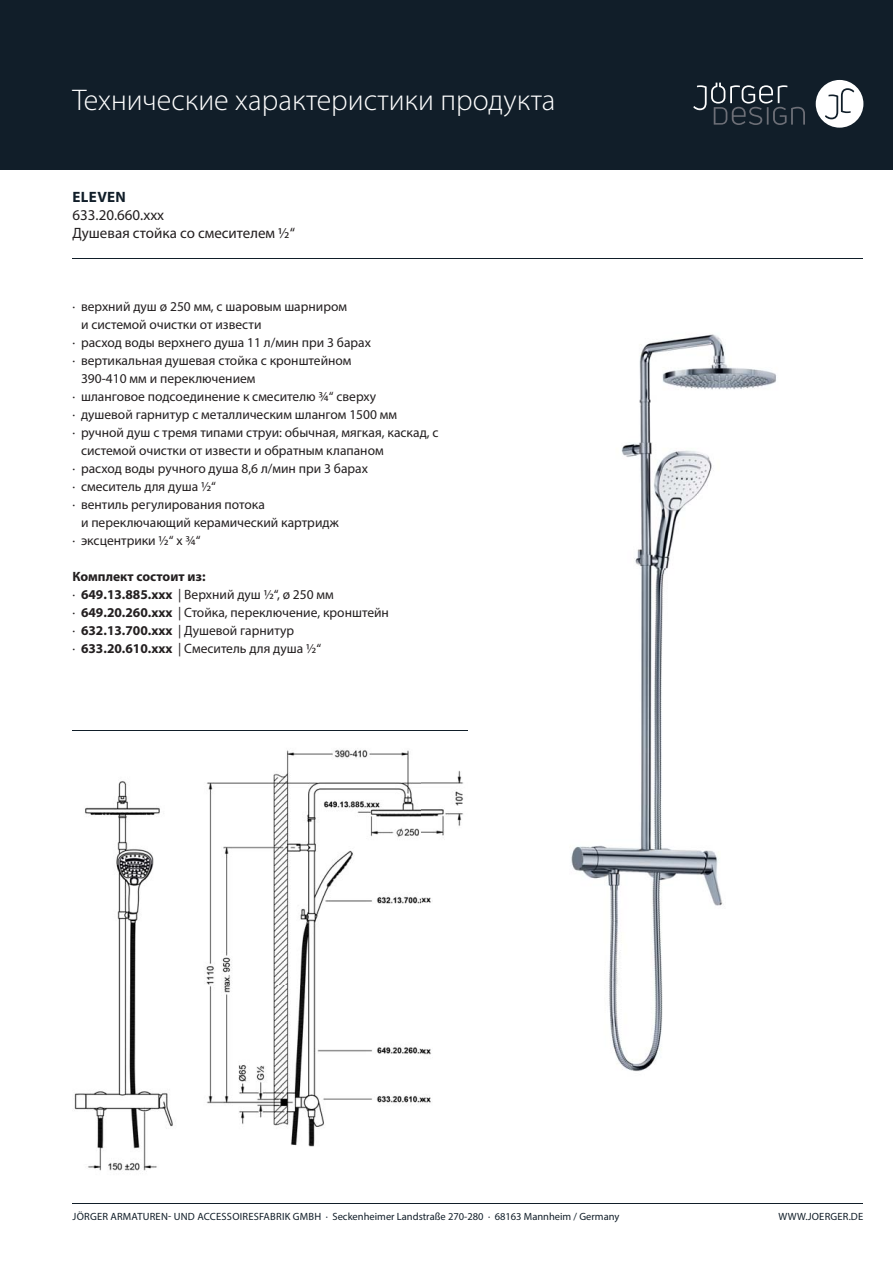
<style>
.page{position:relative;width:893px;height:1263px;background:#fff}
.page>*{position:absolute;margin:0;border:0;box-sizing:border-box;transform-origin:0 0}
.t1{font:300 30px "Myriad Pro";color:#fff}
.t2{font:15px "Myriad Pro";color:#231f20}
.t3{font:700 15px "Myriad Pro";letter-spacing:.02em;color:#111e29}
.t4{font:13.5px/18px "Myriad Pro";color:#231f20}
.t5{font:10.5px "Myriad Pro";letter-spacing:.005em;color:#111e29}
.s1{font-weight:700}
</style>
<div class="page">
<div style="left:0;top:0;width:893px;height:169px;background:#111e29"></div>
<div style="left:816px;top:80px;width:47px;height:48px;background:#fff;border-radius:50%"></div>
<svg style="left:825px;top:88px;width:29px;height:31px"></svg>
<svg style="left:693px;top:83px;width:112px;height:42px"></svg>
<hr style="left:72px;top:1203px;width:791px;height:1px;background:#111e29">
<hr style="left:72px;top:258px;width:791px;height:1px;background:#111e29">
<hr style="left:72px;top:730px;width:396px;height:1px;background:#111e29">
<img style="left:571px;top:334px;width:205px;height:738px">
<img style="left:74px;top:781px;width:99px;height:391px">
<img style="left:204px;top:749px;width:259px;height:398px">
<h1 class="t1" style="left:72px;top:89px;width:484px">Технические характеристики продукта</h1>
<p class="t3" style="left:73px;top:191px;width:55px">ELEVEN</p>
<p class="t2" style="left:72px;top:210px;width:93px">633.20.660.xxx</p>
<p class="t2" style="left:72px;top:227px;width:224px">Душевая стойка со смесителем ½“</p>
<p class="t4" style="left:72px;top:299px;width:276px">· верхний душ ø 250 мм, с шаровым шарниром</p>
<p class="t4" style="left:81px;top:317px;width:182px">и системой очистки от извести</p>
<p class="t4" style="left:72px;top:335px;width:300px">· расход воды верхнего душа 11 л/мин при 3 барах</p>
<p class="t4" style="left:72px;top:353px;width:281px">· вертикальная душевая стойка с кронштейном</p>
<p class="t4" style="left:81px;top:371px;width:176px">390-410 мм и переключением</p>
<p class="t4" style="left:72px;top:389px;width:305px">· шланговое подсоединение к смесителю ¾“ сверху</p>
<p class="t4" style="left:72px;top:407px;width:326px">· душевой гарнитур с металлическим шлангом 1500 мм</p>
<p class="t4" style="left:72px;top:425px;width:368px">· ручной душ с тремя типами струи: обычная, мягкая, каскад, с</p>
<p class="t4" style="left:81px;top:443px;width:304px">системой очистки от извести и обратным клапаном</p>
<p class="t4" style="left:72px;top:461px;width:297px">· расход воды ручного душа 8,6 л/мин при 3 барах</p>
<p class="t4" style="left:72px;top:479px;width:145px">· смеситель для душа ½“</p>
<p class="t4" style="left:72px;top:497px;width:194px">· вентиль регулирования потока</p>
<p class="t4" style="left:81px;top:515px;width:259px">и переключающий керамический картридж</p>
<p class="t4" style="left:72px;top:533px;width:130px">· эксцентрики ½“ x ¾“</p>
<p class="t4" style="left:72px;top:569px;width:318px"><span class="s1">Комплект состоит из:<br></span>· <span class="s1">649.13.885.xxx</span> | Верхний душ ½“, ø 250 мм<br>· <span class="s1">649.20.260.xxx</span> | Стойка, переключение, кронштейн · <span class="s1">632.13.700.xxx</span> | Душевой гарнитур<br>· <span class="s1">633.20.610.xxx</span> | Смеситель для душа ½“</p>
<p class="t5" style="left:73px;top:1213px;width:548px">JÖRGER ARMATUREN- UND ACCESSOIRESFABRIK GMBH · Seckenheimer Landstraße 270-280 · 68163 Mannheim / Germany</p>
<p class="t5" style="left:778px;top:1213px;width:86px">WWW.JOERGER.DE</p>
</div>
